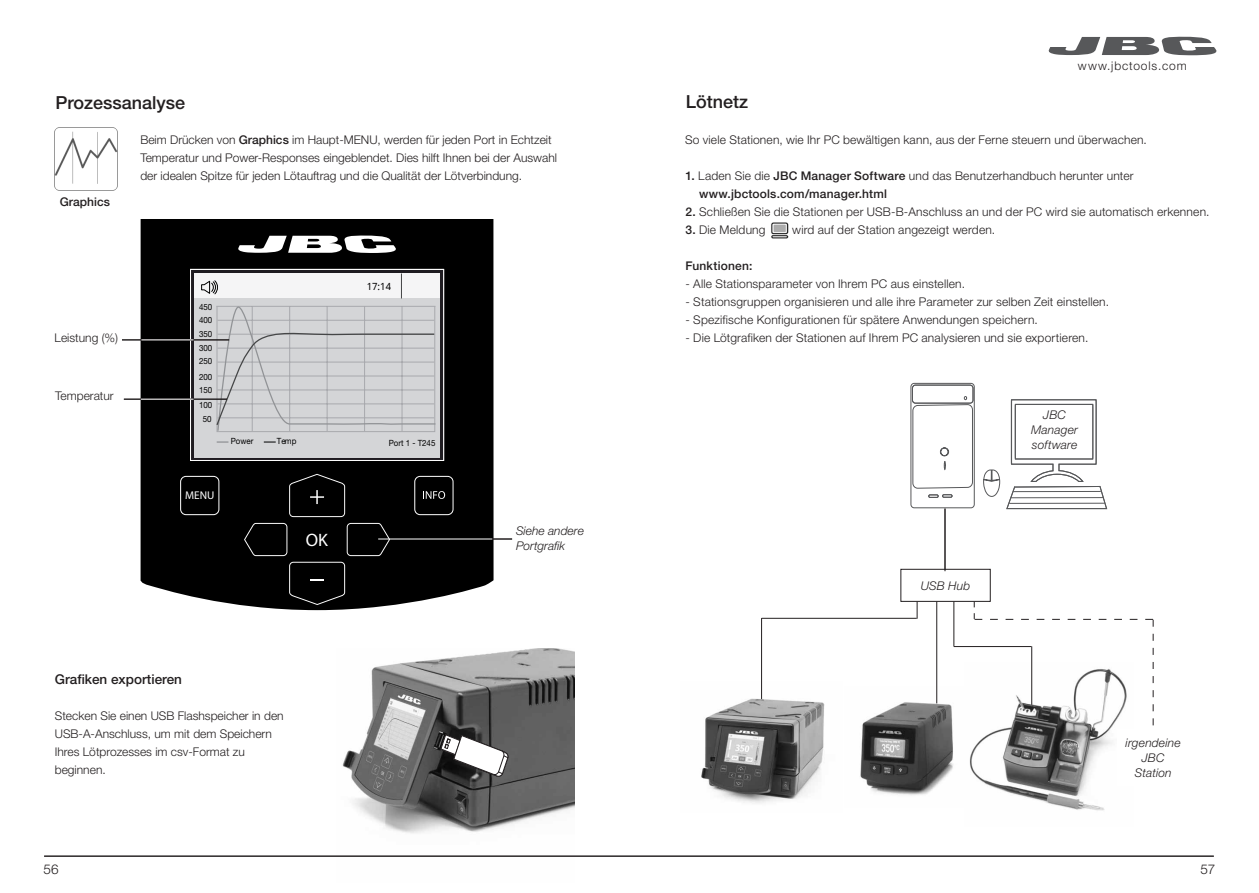
<style>
.page{position:relative;width:1259px;height:893px;background:#fff}
.page>*{position:absolute;margin:0;border:0;box-sizing:border-box;transform-origin:0 0}
.t1{font:500 18px "Helvetica Neue LT Std";color:#231f20}
.t2{font:18px "Myriad Pro";color:#fff}
.t3{font:500 13.5px "Helvetica Neue LT Std";color:#231f20}
.t4{font:300 13.5px "Helvetica Neue LT Std";color:#231f20}
.t5{font:300 12px/18px "Helvetica Neue LT Std";letter-spacing:.005em;color:#231f20}
.t6{font:500 12px/18px "Helvetica Neue LT Std";letter-spacing:.015em;color:#231f20}
.t7{font:italic 300 12px/15px "Helvetica Neue LT Std";letter-spacing:.01em;color:#231f20;text-align:center}
.t8{font:300 12px "Helvetica Neue LT Std";letter-spacing:.075em;color:#231f20}
.t9{font:11.25px "Myriad Pro";color:#fff}
.t10{font:9.9px "Droid Sans";color:#000}
.t11{font:8.55px/13.6px "Helvetica Neue LT Std";color:#000;text-align:justify;scale:.93 1}
.s1{font-weight:500}
.s2{font-weight:300}
</style>
<div class="page">
<div style="left:140px;top:219px;width:353px;height:391px;background:#000"></div>
<svg style="left:237px;top:235px;width:160px;height:18px"></svg>
<svg style="left:180px;top:474px;width:274px;height:43px;background:#0c0c0c"></svg>
<svg style="left:289px;top:562px;width:56px;height:43px;background:#131313"></svg>
<svg style="left:347px;top:523px;width:43px;height:33px"></svg>
<svg style="left:244px;top:523px;width:43px;height:33px"></svg>
<svg style="left:190px;top:269px;width:254px;height:191px;background:#5d5b5f"></svg>
<div style="left:195px;top:289px;width:245px;height:168px;background:#d4d5d7"></div>
<svg style="left:216px;top:306px;width:220px;height:126px"></svg>
<svg style="left:217px;top:441px;width:11px;height:2px"></svg>
<svg style="left:264px;top:441px;width:12px;height:2px"></svg>
<div style="left:194px;top:273px;width:245px;height:25px;background:#f5f5f6"></div>
<svg style="left:401px;top:273px;width:1px;height:25px"></svg>
<svg style="left:201px;top:280px;width:17px;height:15px"></svg>
<div style="left:910px;top:383px;width:64px;height:125px;border:1px solid #57585a;border-radius:3px"></div>
<img style="left:860px;top:702px;width:93px;height:94px">
<img style="left:969px;top:725px;width:144px;height:86px">
<img style="left:701px;top:681px;width:124px;height:122px">
<img style="left:336px;top:649px;width:239px;height:207px">
<img style="left:55px;top:128px;width:63px;height:62px">
<div style="left:900px;top:569px;width:90px;height:33px;border:1px solid #231f20"></div>
<hr style="left:44px;top:856px;width:1169px;height:1px;background:#231f20">
<hr style="left:378px;top:539px;width:115px;height:1px;background:#fff">
<hr style="left:122px;top:340px;width:107px;height:1px;background:#231f20">
<hr style="left:124px;top:399px;width:103px;height:1px;background:#231f20">
<hr style="left:141px;top:399px;width:52px;height:1px;background:#fff">
<hr style="left:141px;top:340px;width:52px;height:1px;background:#fff">
<svg style="left:492px;top:539px;width:20px;height:1px"></svg>
<hr style="left:761px;top:618px;width:155px;height:1px;background:#231f20">
<hr style="left:761px;top:618px;width:1px;height:81px;background:#231f20">
<svg style="left:912px;top:382px;width:242px;height:343px"></svg>
<hr style="left:944px;top:509px;width:1px;height:62px;background:#231f20">
<svg style="left:1048px;top:36px;width:169px;height:19px"></svg>
<svg style="left:440px;top:734px;width:68px;height:43px"></svg>
<img style="left:771px;top:222px;width:17px;height:17px">
<h1 class="t1" style="left:55px;top:92px;width:131px">Prozessanalyse</h1>
<h1 class="t1" style="left:686px;top:91px;width:64px">Lötnetz</h1>
<p class="t8" style="left:1078px;top:58px;width:110px">www.jbctools.com</p>
<p class="t6" style="left:60px;top:193px;width:52px">Graphics</p>
<p class="t5" style="left:55px;top:329px;width:65px">Leistung (%)</p>
<p class="t5" style="left:55px;top:386px;width:60px">Temperatur</p>
<p class="t5" style="left:140px;top:130px;width:413px">Beim Drücken von <span class="s1">Graphics</span> im Haupt-MENU, werden für jeden Port in Echtzeit</p>
<p class="t5" style="left:685px;top:130px;width:463px">So viele Stationen, wie Ihr PC bewältigen kann, aus der Ferne steuern und überwachen.</p>
<p class="t5" style="left:140px;top:148px;width:418px">Temperatur und Power-Responses eingeblendet. Dies hilft Ihnen bei der Auswahl der idealen Spitze für jeden Lötauftrag und die Qualität der Lötverbindung.</p>
<p class="t6" style="left:699px;top:167px;width:436px;text-indent:-14px">1. <span class="s2">Laden Sie die</span> JBC Manager Software <span class="s2">und das Benutzerhandbuch herunter unter </span>www.jbctools.com/manager.html</p>
<p class="t5" style="left:685px;top:202px;width:525px"><span class="s1">2.</span> Schließen Sie die Stationen per USB-B-Anschluss an und der PC wird sie automatisch erkennen.</p>
<p class="t5" style="left:685px;top:220px;width:82px"><span class="s1">3.</span> Die Meldung</p>
<p class="t5" style="left:792px;top:220px;width:204px">wird auf der Station angezeigt werden.</p>
<p class="t11" style="left:199px;top:300px;width:16px">450<br>400<br>350<br>300<br>250</p>
<p class="t11" style="left:199px;top:383px;width:16px;line-height:15.1px">150<br>100</p>
<p class="t11" style="left:203px;top:412px;width:11px">50</p>
<p class="t11" style="left:199px;top:370px;width:16px">200</p>
<p class="t11" style="left:231px;top:434px;width:26px">Power</p>
<p class="t11" style="left:277px;top:434px;width:22px">Temp</p>
<p class="t9" style="left:185px;top:488px;width:31px">MENU</p>
<h1 class="t2" style="left:306px;top:529px;width:24px">OK</h1>
<p class="t10" style="left:367px;top:280px;width:26px">17:14</p>
<p class="t11" style="left:389px;top:435px;width:52px">Port 1 - T245</p>
<p class="t7" style="left:516px;top:523px;width:69px;text-align:left">Siehe andere<br>Portgrafik</p>
<p class="t6" style="left:685px;top:257px;width:68px">Funktionen:</p>
<p class="t5" style="left:685px;top:274px;width:281px">- Alle Stationsparameter von Ihrem PC aus einstellen.</p>
<p class="t5" style="left:685px;top:292px;width:425px">- Stationsgruppen organisieren und alle ihre Parameter zur selben Zeit einstellen.</p>
<p class="t5" style="left:685px;top:310px;width:354px">- Spezifische Konfigurationen für spätere Anwendungen speichern.</p>
<p class="t5" style="left:685px;top:328px;width:404px">- Die Lötgrafiken der Stationen auf Ihrem PC analysieren und sie exportieren.</p>
<p class="t7" style="left:920px;top:578px;width:51px">USB Hub</p>
<p class="t7" style="left:1031px;top:407px;width:48px">JBC<br>Manager software</p>
<p class="t3" style="left:55px;top:671px;width:129px">Grafiken exportieren</p>
<p class="t5" style="left:55px;top:706px;width:230px">Stecken Sie einen USB Flashspeicher in den<br>USB-A-Anschluss, um mit dem Speichern<br>Ihres Lötprozesses im csv-Format zu beginnen.</p>
<p class="t4" style="left:44px;top:861px;width:17px">56</p>
<p class="t7" style="left:1125px;top:735px;width:57px">irgendeine<br>JBC<br>Station</p>
<p class="t4" style="left:1200px;top:861px;width:16px">57</p>
</div>
